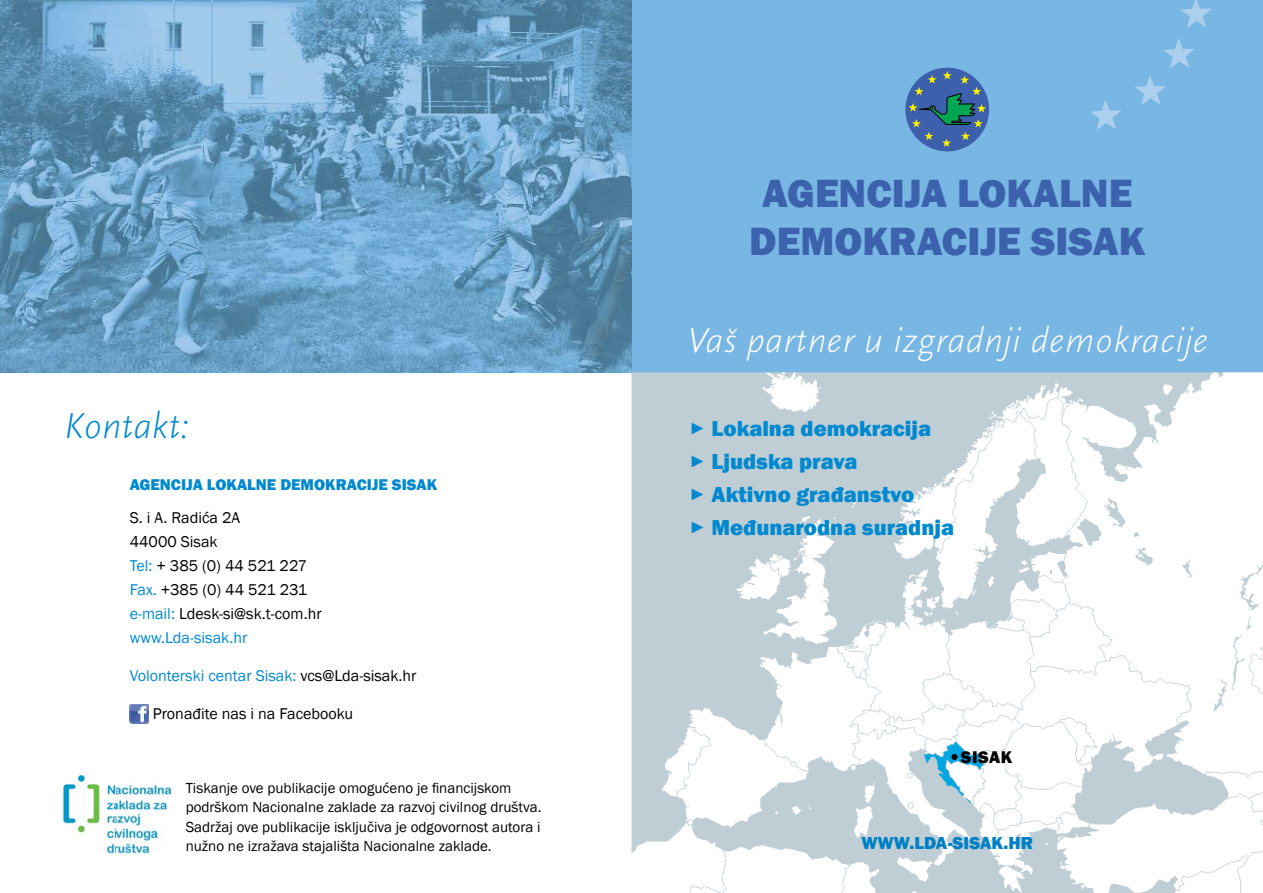
<style>
.page{position:relative;width:1263px;height:893px;background:#fff}
.page>*{position:absolute;margin:0;border:0;box-sizing:border-box;transform-origin:0 0}
.t1{font:800 40.5px/48.6px "Franklin Gothic";color:#3c61ad;text-align:center}
.t2{font:italic 300 37.5px "Scala Sans";color:#0089cf}
.t3{font:italic 300 36px "Scala Sans";letter-spacing:.02em;color:#fff}
.t4{font:800 22.2px/33px "Franklin Gothic";color:#0089cf}
.t5{font:800 18px "Franklin Gothic";color:#0080c4}
.t6{font:800 17.4px "Franklin Gothic";letter-spacing:.03em;color:#000}
.t7{font:16.05px/24px "Franklin Gothic";color:#000}
.t8{font:16.05px "Franklin Gothic";color:#0089cf}
.t9{font:800 16.05px "Franklin Gothic";color:#0089cf}
.t10{font:15px/19.5px "Franklin Gothic";color:#000}
.s1{color:#0089cf}
.s2{color:#000}
.s3{font-size:16.5px}
</style>
<div class="page">
<div style="left:0;top:0;width:1263px;height:372px;background:#78b6e4"></div>
<div style="left:905px;top:68px;width:84px;height:83px;background:#3c60ac;border-radius:50%"></div>
<svg style="left:908px;top:71px;width:78px;height:76px"></svg>
<svg style="left:1180px;top:0;width:32px;height:28px"></svg>
<svg style="left:1163px;top:38px;width:32px;height:30px"></svg>
<svg style="left:1135px;top:75px;width:31px;height:30px"></svg>
<svg style="left:1090px;top:100px;width:31px;height:30px"></svg>
<img style="left:130px;top:704px;width:19px;height:19px">
<img style="left:63px;top:775px;width:107px;height:78px">
<img style="left:0;top:0;width:631px;height:372px">
<img style="left:631px;top:372px;width:632px;height:521px">
<img style="left:861px;top:837px;width:171px;height:12px">
<svg style="left:951px;top:754px;width:6px;height:6px"></svg>
<h2 class="t2" style="left:64px;top:411px;width:127px">Kontakt:</h2>
<p class="t9" style="left:130px;top:475px;width:309px">AGENCIJA LOKALNE DEMOKRACIJE SISAK</p>
<p class="t7" style="left:130px;top:505px;width:193px">S. i A. Radića 2A<br>44000 Sisak<br><span class="s1">Tel:</span> + 385 (0) 44 521 227<br><span class="s1">Fax.</span> +385 (0) 44 521 231 <span class="s1">e-mail:</span> Ldesk-si@sk.t-com.hr <span class="s1">www.Lda-sisak.hr</span></p>
<p class="t8" style="left:130px;top:666px;width:288px">Volonterski centar Sisak: <span class="s2">vcs@Lda-sisak.hr</span></p>
<p class="t7" style="left:153px;top:701px;width:202px">Pronađite nas i na Facebooku</p>
<p class="t10" style="left:186px;top:778px;width:357px">Tiskanje ove publikacije omogućeno je financijskom podrškom Nacionalne zaklade za razvoj civilnog društva.<br>Sadržaj ove publikacije isključiva je odgovornost autora i nužno ne izražava stajališta Nacionalne zaklade.</p>
<h1 class="t1" style="left:749px;top:168px;width:398px">AGENCIJA LOKALNE<br>DEMOKRACIJE SISAK</h1>
<h3 class="t3" style="left:687px;top:326px;width:525px">Vaš partner u izgradnji demokracije</h3>
<h3 class="t4" style="left:690px;top:411px;width:266px"><span class="s3">►</span> Lokalna demokracija<br><span class="s3">►</span> Ljudska prava<br><span class="s3">►</span> Aktivno građanstvo<br><span class="s3">►</span> Međunarodna suradnja</h3>
<p class="t6" style="left:961px;top:747px;width:53px">SISAK</p>
<p class="t5" style="left:861px;top:833px;width:173px">WWW.LDA-SISAK.HR</p>
</div>
